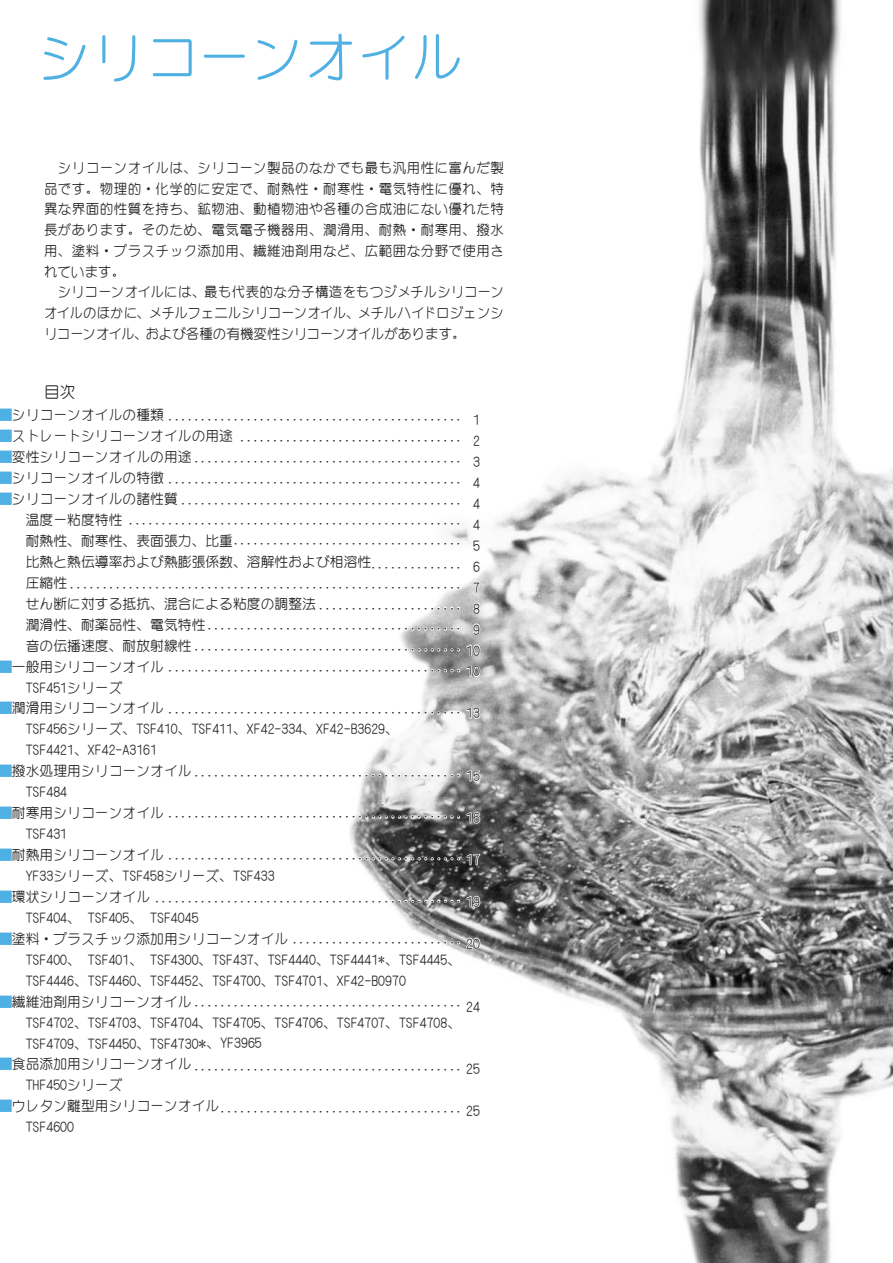
<style>
.page{position:relative;width:893px;height:1263px;background:#fff}
.page>*{position:absolute;margin:0;border:0;box-sizing:border-box;transform-origin:0 0}
.t1{font:53.1px "Yenti EG Medium SJIS";color:#4fb0e3}
.t2{font:15.9px "Yenti EG Medium SJIS";color:#231f20}
.t3{font:13.8px/21px "Yenti EG Medium SJIS";color:#231f20}
.t4{font:300 13.8px/20.9px "Shin Go";color:#231f20;text-align:right}
.s1{color:#4fb0e3}
.s2{font-size:15.9px}
.s3{font-family:"Yenti EG Medium SJIS";font-weight:400}
</style>
<div class="page">
<img style="left:350px;top:0;width:542px;height:1263px">
<h1 class="t1" style="left:38px;top:31px;width:427px">シリコーンオイル</h1>
<p class="t3" style="left:44px;top:158px;width:461px;text-align:justify;text-indent:14px">シリコーンオイルは、シリコーン製品のなかでも最も汎用性に富んだ製品です。物理的・化学的に安定で、耐熱性・耐寒性・電気特性に優れ、特異な界面的性質を持ち、鉱物油、動植物油や各種の合成油にない優れた特長があります。そのため、電気電子機器用、潤滑用、耐熱・耐寒用、撥水用、塗料・プラスチック添加用、繊維油剤用など、広範囲な分野で使用されています。</p>
<p class="t3" style="left:44px;top:283px;width:461px;text-align:justify;text-indent:14px">シリコーンオイルには、最も代表的な分子構造をもつジメチルシリコーンオイルのほかに、メチルフェニルシリコーンオイル、メチルハイドロジェンシリコーンオイル、および各種の有機変性シリコーンオイルがあります。</p>
<p class="t2" style="left:44px;top:384px;width:33px">目次</p>
<p class="t3" style="left:-2px;top:405px;width:167px"><span class="s1">■</span>シリコーンオイルの種類</p>
<p class="t3" style="left:-2px;top:426px;width:236px"><span class="s1">■</span>ストレートシリコーンオイルの用途</p>
<p class="t3" style="left:-2px;top:447px;width:195px"><span class="s1">■</span>変性シリコーンオイルの用途</p>
<p class="t3" style="left:-2px;top:468px;width:167px"><span class="s1">■</span>シリコーンオイルの特徴</p>
<p class="t3" style="left:12px;top:489px;width:361px;text-indent:-14px"><span class="s1">■</span>シリコーンオイルの諸性質<br>　温度ー粘度特性<br>　耐熱性、耐寒性、表面張力、比重<br>　比熱と熱伝導率および熱膨張係数、溶解性および相溶性　圧縮性<br>　せん断に対する抵抗、混合による粘度の調整法<br>　潤滑性、耐薬品性、電気特性<br>　音の伝播速度、耐放射線性</p>
<p class="t3" style="left:12px;top:657px;width:154px;text-indent:-14px"><span class="s1">■</span>一般用シリコーンオイル　TSF451シリーズ</p>
<p class="t3" style="left:12px;top:698px;width:388px;text-indent:-14px"><span class="s1">■</span>潤滑用シリコーンオイル<br>　TSF456シリーズ、TSF410、TSF411、XF42-334、XF42-B3629、　TSF4421、XF42-A3161</p>
<p class="t3" style="left:12px;top:761px;width:181px;text-indent:-14px"><span class="s1">■</span>撥水処理用シリコーンオイル　TSF484</p>
<p class="t3" style="left:12px;top:803px;width:154px;text-indent:-14px"><span class="s1">■</span>耐寒用シリコーンオイル　TSF431</p>
<p class="t3" style="left:12px;top:845px;width:264px;text-indent:-14px"><span class="s1">■</span>耐熱用シリコーンオイル<br>　YF33シリーズ、TSF458シリーズ、TSF433</p>
<p class="t3" style="left:12px;top:887px;width:188px;text-indent:-14px"><span class="s1">■</span>環状シリコーンオイル　TSF404、 TSF405、 TSF4045</p>
<p class="t3" style="left:12px;top:929px;width:451px;text-indent:-14px"><span class="s1">■</span>塗料・プラスチック添加用シリコーンオイル<br>　TSF400、 TSF401、 TSF4300、TSF437、TSF4440、TSF4441*、TSF4445、　TSF4446、TSF4460、TSF4452、TSF4700、TSF4701、XF42-B0970</p>
<p class="t3" style="left:12px;top:992px;width:451px;text-indent:-14px"><span class="s1">■</span>繊維油剤用シリコーンオイル<br>　TSF4702、TSF4703、TSF4704、TSF4705、TSF4706、TSF4707、TSF4708、　TSF4709、TSF4450、TSF4730<span class="s2">*</span>、YF3965</p>
<p class="t3" style="left:12px;top:1054px;width:181px;text-indent:-14px"><span class="s1">■</span>食品添加用シリコーンオイル　THF450シリーズ</p>
<p class="t3" style="left:12px;top:1096px;width:209px;text-indent:-14px"><span class="s1">■</span>ウレタン離型用シリコーンオイル　TSF4600</p>
<p class="t3" style="left:473px;top:410px;width:8px;text-align:justify">1<br>2<br>3<br>4<br>4<br>4<br>5<br>6<br>7<br>8<br>9</p>
<p class="t4" style="left:163px;top:411px;width:304px">・・・・・・・・・・・・・・・・・・・・・・・・・・・・・・・・・・・・・・・・・・・・・</p>
<p class="t4" style="left:235px;top:433px;width:231px">・・・・・・・・・・・・・・・・・・・・・・・・・・・・・・・・・・</p>
<p class="t4" style="left:189px;top:453px;width:277px">・・・・・・・・・・・・・・・・・・・・・・・・・・・・・・・・・・・・・・・・・</p>
<p class="t4" style="left:124px;top:474px;width:343px">・・・・・・・・・・・・・・・・・・・・・・・・・・・・・・・・・・・・・・・・・・・・・<br>・・・・・・・・・・・・・・・・・・・・・・・・・・・・・・・・・・・・・・・・・・・<br>・・・・・・・・・・・・・・・・・・・・・・・・・・・・・・・・・・・・・・・・・・・・・・・・・・・</p>
<p class="t4" style="left:229px;top:536px;width:238px">・・・・・・・・・・・・・・・・・・・・・・・・・・・・・・・・・・・</p>
<p class="t4" style="left:366px;top:559px;width:100px">・・・・・・・・・・・・・・</p>
<p class="t4" style="left:65px;top:579px;width:402px">・・・・・・・・・・・・・・・・・・・・・・・・・・・・・・・・・・・・・・・・・・・・・・・・・・・・・・・・・・・・</p>
<p class="t4" style="left:314px;top:600px;width:153px">・・・・・・・・・・・・・・・・・・・・・・</p>
<p class="t4" style="left:189px;top:641px;width:292px">・・・・・・・・・・・・・・・・・・・・・・・・・・・・・・・・・・・・・・・・・ <span class="s3">10</span></p>
<p class="t4" style="left:202px;top:621px;width:264px">・・・・・・・・・・・・・・・・・・・・・・・・・・・・・・・・・・・・・・・</p>
<p class="t4" style="left:163px;top:662px;width:318px">・・・・・・・・・・・・・・・・・・・・・・・・・・・・・・・・・・・・・・・・・・・・・ <span class="s3">10</span></p>
<p class="t4" style="left:163px;top:705px;width:318px">・・・・・・・・・・・・・・・・・・・・・・・・・・・・・・・・・・・・・・・・・・・・・ <span class="s3">13</span></p>
<p class="t4" style="left:189px;top:767px;width:292px">・・・・・・・・・・・・・・・・・・・・・・・・・・・・・・・・・・・・・・・・・ <span class="s3">15</span></p>
<p class="t4" style="left:163px;top:809px;width:318px">・・・・・・・・・・・・・・・・・・・・・・・・・・・・・・・・・・・・・・・・・・・・・ <span class="s3">16</span></p>
<p class="t4" style="left:163px;top:850px;width:318px">・・・・・・・・・・・・・・・・・・・・・・・・・・・・・・・・・・・・・・・・・・・・・ <span class="s3">17</span></p>
<p class="t4" style="left:150px;top:893px;width:331px">・・・・・・・・・・・・・・・・・・・・・・・・・・・・・・・・・・・・・・・・・・・・・・・ <span class="s3">19</span></p>
<p class="t4" style="left:288px;top:934px;width:194px">・・・・・・・・・・・・・・・・・・・・・・・・・・ <span class="s3">20</span></p>
<p class="t4" style="left:189px;top:997px;width:292px">・・・・・・・・・・・・・・・・・・・・・・・・・・・・・・・・・・・・・・・・・ <span class="s3">24</span></p>
<p class="t4" style="left:189px;top:1061px;width:292px">・・・・・・・・・・・・・・・・・・・・・・・・・・・・・・・・・・・・・・・・・ <span class="s3">25</span></p>
<p class="t4" style="left:216px;top:1103px;width:266px">・・・・・・・・・・・・・・・・・・・・・・・・・・・・・・・・・・・・・ <span class="s3">25</span></p>
</div>
